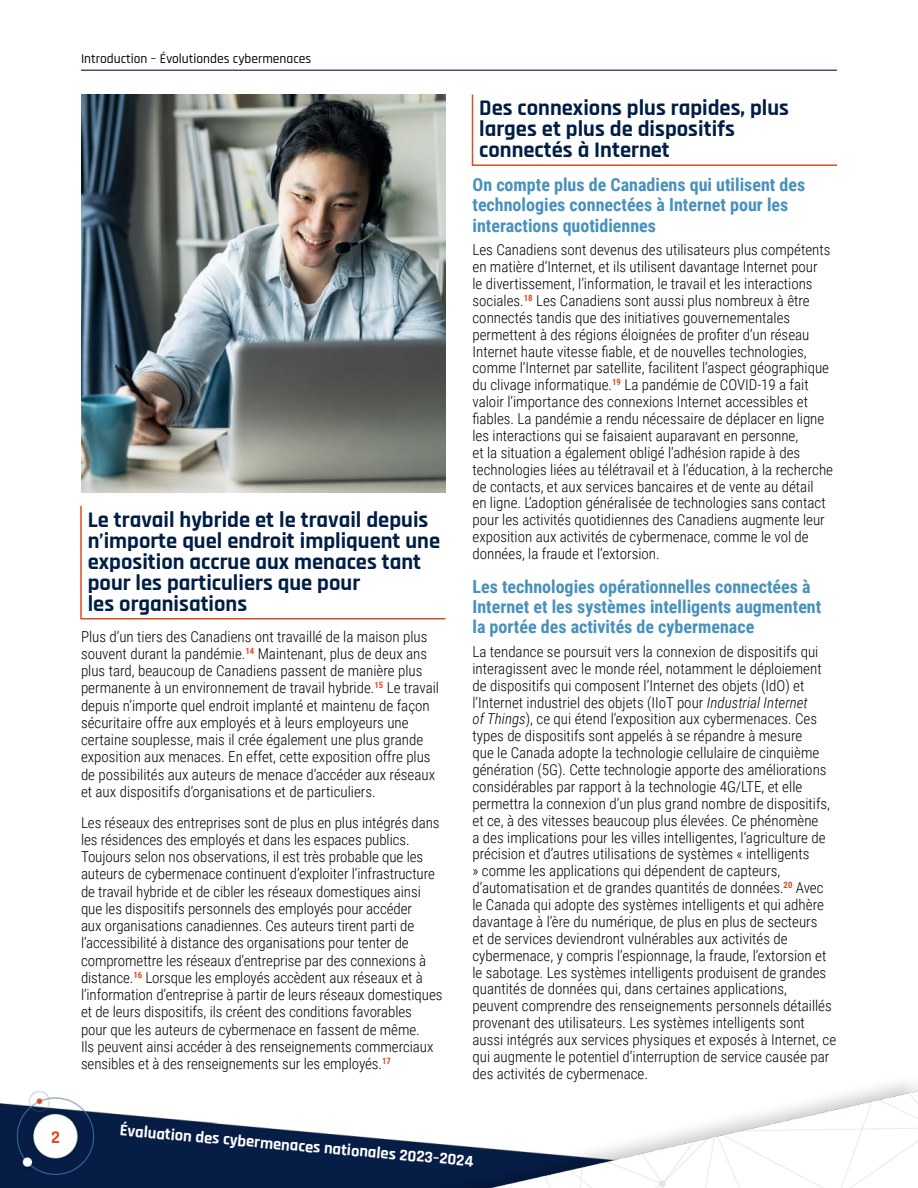
<style>
.page{position:relative;width:918px;height:1188px;background:#fff}
.page>*{position:absolute;margin:0;border:0;box-sizing:border-box;transform-origin:0 0}
.t1{font:700 22.5px/21px "Rajdhani";color:#001e45}
.t2{font:700 18px/20.2px "Roboto Condensed";color:#4791bc}
.t3{font:700 18px "Rajdhani";color:#de4b20}
.t4{font:700 16.5px "Rajdhani";color:#fff}
.Text_reg{font:300 15px/17px "Roboto Condensed";color:#000}
.t5{font:500 13.5px "Rajdhani";color:#000}
.s1{font-style:italic}
</style>
<div class="page">
<svg style="left:80px;top:506px;width:366px;height:114px"></svg>
<img style="left:81px;top:94px;width:365px;height:398px">
<svg style="left:471px;top:94px;width:366px;height:72px"></svg>
<img style="left:0;top:1091px;width:355px;height:97px">
<div style="left:355px;top:1073px;width:563px;height:115px;background:#000;opacity:.2"></div>
<hr style="left:81px;top:70px;width:756px;height:1px;background:#001e45">
<p class="t5" style="left:81px;top:51px;width:232px">Introduction – Évolutiondes cybermenaces</p>
<h1 class="t1" style="left:88px;top:510px;width:354px">Le travail hybride et le travail depuis n’importe quel endroit impliquent une exposition accrue aux menaces tant pour les particuliers que pour<br>les organisations</h1>
<p class="Text_reg" style="left:81px;top:627px;width:360px">Plus d’un tiers des Canadiens ont travaillé de la maison plus souvent durant la pandémie.<sup>14</sup> Maintenant, plus de deux ans plus tard, beaucoup de Canadiens passent de manière plus permanente à un environnement de travail hybride.<sup>15</sup> Le travail depuis n’importe quel endroit implanté et maintenu de façon sécuritaire offre aux employés et à leurs employeurs une certaine souplesse, mais il crée également une plus grande exposition aux menaces. En effet, cette exposition offre plus de possibilités aux auteurs de menace d’accéder aux réseaux et aux dispositifs d’organisations et de particuliers.</p>
<p class="Text_reg" style="left:81px;top:813px;width:363px">Les réseaux des entreprises sont de plus en plus intégrés dans les résidences des employés et dans les espaces publics.<br>Toujours selon nos observations, il est très probable que les auteurs de cybermenace continuent d’exploiter l’infrastructure de travail hybride et de cibler les réseaux domestiques ainsi que les dispositifs personnels des employés pour accéder<br>aux organisations canadiennes. Ces auteurs tirent parti de l’accessibilité à distance des organisations pour tenter de compromettre les réseaux d’entreprise par des connexions à distance.<sup>16</sup> Lorsque les employés accèdent aux réseaux et à l’information d’entreprise à partir de leurs réseaux domestiques et de leurs dispositifs, ils créent des conditions favorables<br>pour que les auteurs de cybermenace en fassent de même.<br>Ils peuvent ainsi accéder à des renseignements commerciaux sensibles et à des renseignements sur les employés.<sup>17</sup></p>
<h1 class="t1" style="left:479px;top:98px;width:311px">Des connexions plus rapides, plus larges et plus de dispositifs connectés à Internet</h1>
<h2 class="t2" style="left:472px;top:174px;width:334px">On compte plus de Canadiens qui utilisent des technologies connectées à Internet pour les interactions quotidiennes</h2>
<p class="Text_reg" style="left:472px;top:241px;width:362px">Les Canadiens sont devenus des utilisateurs plus compétents en matière d’Internet, et ils utilisent davantage Internet pour<br>le divertissement, l’information, le travail et les interactions sociales.<sup>18</sup> Les Canadiens sont aussi plus nombreux à être connectés tandis que des initiatives gouvernementales permettent à des régions éloignées de profiter d’un réseau Internet haute vitesse fiable, et de nouvelles technologies, comme l’Internet par satellite, facilitent l’aspect géographique du clivage informatique.<sup>19</sup> La pandémie de COVID-19 a fait valoir l’importance des connexions Internet accessibles et fiables. La pandémie a rendu nécessaire de déplacer en ligne les interactions qui se faisaient auparavant en personne,<br>et la situation a également obligé l’adhésion rapide à des technologies liées au télétravail et à l’éducation, à la recherche de contacts, et aux services bancaires et de vente au détail<br>en ligne. L’adoption généralisée de technologies sans contact pour les activités quotidiennes des Canadiens augmente leur exposition aux activités de cybermenace, comme le vol de données, la fraude et l’extorsion.</p>
<h2 class="t2" style="left:472px;top:576px;width:350px">Les technologies opérationnelles connectées à<br>Internet et les systèmes intelligents augmentent la portée des activités de cybermenace</h2>
<p class="Text_reg" style="left:472px;top:643px;width:365px">La tendance se poursuit vers la connexion de dispositifs qui interagissent avec le monde réel, notamment le déploiement de dispositifs qui composent l’Internet des objets (IdO) et l’Internet industriel des objets (IIoT pour <span class="s1">Industrial Internet<br>of Things</span>), ce qui étend l’exposition aux cybermenaces. Ces types de dispositifs sont appelés à se répandre à mesure<br>que le Canada adopte la technologie cellulaire de cinquième génération (5G). Cette technologie apporte des améliorations considérables par rapport à la technologie 4G/LTE, et elle permettra la connexion d’un plus grand nombre de dispositifs, et ce, à des vitesses beaucoup plus élevées. Ce phénomène<br>a des implications pour les villes intelligentes, l’agriculture de précision et d’autres utilisations de systèmes « intelligents<br>» comme les applications qui dépendent de capteurs, d’automatisation et de grandes quantités de données.<sup>20</sup> Avec le Canada qui adopte des systèmes intelligents et qui adhère davantage à l’ère du numérique, de plus en plus de secteurs<br>et de services deviendront vulnérables aux activités de cybermenace, y compris l’espionnage, la fraude, l’extorsion et le sabotage. Les systèmes intelligents produisent de grandes quantités de données qui, dans certaines applications, peuvent comprendre des renseignements personnels détaillés provenant des utilisateurs. Les systèmes intelligents sont aussi intégrés aux services physiques et exposés à Internet, ce qui augmente le potentiel d’interruption de service causée par des activités de cybermenace.</p>
<p class="t3" style="left:51px;top:1126px;width:10px">2</p>
<p class="t4" style="left:121px;top:1120px;width:356px;rotate:5deg">Évaluation des cybermenaces nationales 2023–2024</p>
</div>
